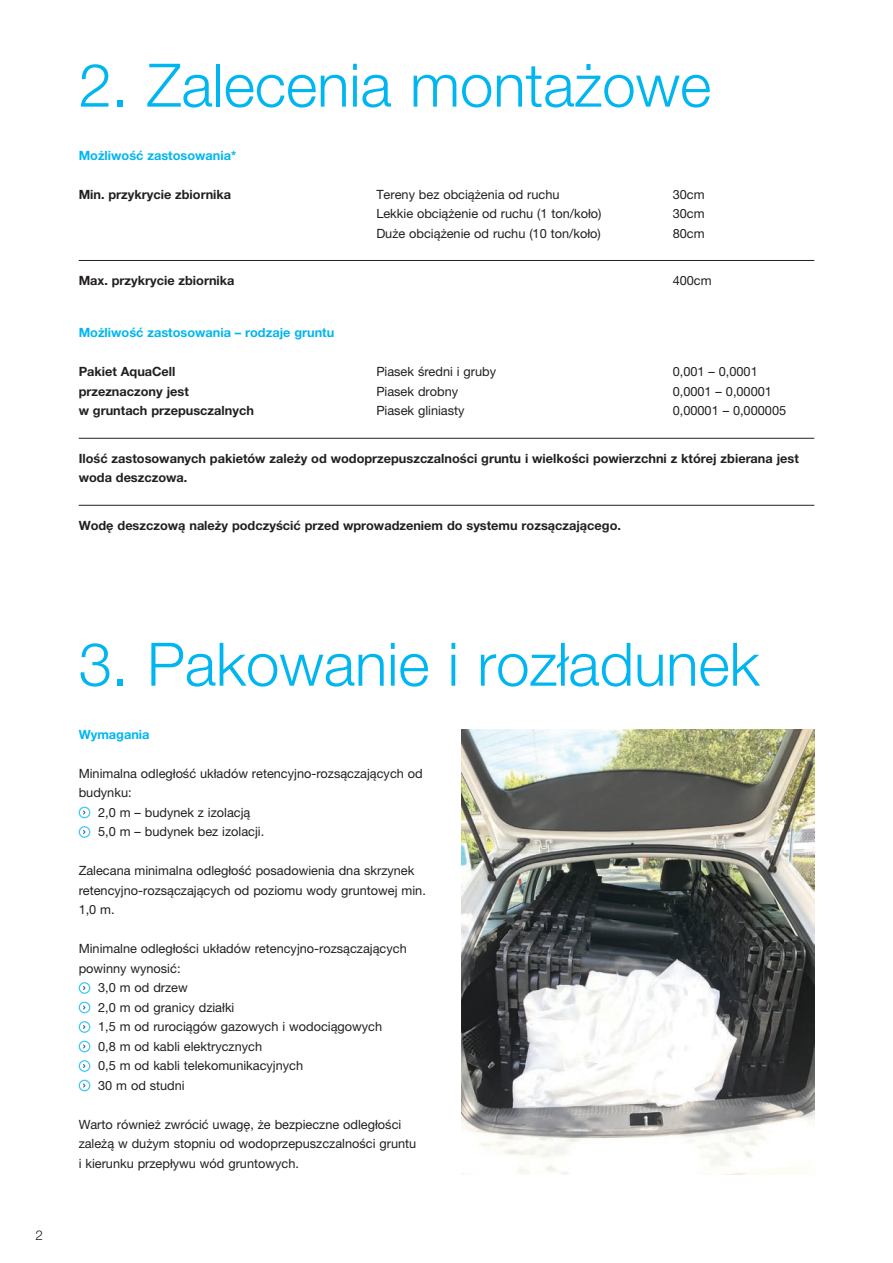
<style>
.page{position:relative;width:893px;height:1263px;background:#fff}
.page>*{position:absolute;margin:0;border:0;box-sizing:border-box;transform-origin:0 0}
.t1{font:300 60px "Helvetica Neue LT Pro";color:#00b6f0}
.t2{font:300 13.5px "Helvetica Neue LT Pro";color:#231f20}
.t3{font:12.75px/19.5px "Helvetica Neue LT Pro";color:#231f20}
.t4{font:700 12.75px/19.5px "Helvetica Neue LT Pro";color:#231f20}
.t5{font:700 12.75px "Helvetica Neue LT Pro";color:#00b6f0}
</style>
<div class="page">
<hr style="left:79px;top:260px;width:735px;height:1px;background:#231f20">
<hr style="left:79px;top:438px;width:735px;height:1px;background:#231f20">
<hr style="left:79px;top:505px;width:735px;height:1px;background:#231f20">
<div style="left:79px;top:807px;width:11px;height:11px;border:1px solid #42c8f4;border-radius:50%"></div>
<div style="left:79px;top:826px;width:11px;height:12px;border:1px solid #42c8f4;border-radius:50%"></div>
<div style="left:79px;top:982px;width:11px;height:12px;border:1px solid #42c8f4;border-radius:50%"></div>
<div style="left:79px;top:1002px;width:11px;height:11px;border:1px solid #42c8f4;border-radius:50%"></div>
<svg style="left:83px;top:1005px;width:3px;height:5px"></svg>
<div style="left:79px;top:1021px;width:11px;height:12px;border:1px solid #42c8f4;border-radius:50%"></div>
<div style="left:79px;top:1041px;width:11px;height:11px;border:1px solid #42c8f4;border-radius:50%"></div>
<svg style="left:83px;top:1044px;width:3px;height:5px"></svg>
<div style="left:79px;top:1060px;width:11px;height:12px;border:1px solid #42c8f4;border-radius:50%"></div>
<div style="left:79px;top:1080px;width:11px;height:11px;border:1px solid #42c8f4;border-radius:50%"></div>
<svg style="left:83px;top:1083px;width:3px;height:5px"></svg>
<img style="left:461px;top:729px;width:353px;height:446px">
<h1 class="t1" style="left:79px;top:49px;width:634px">2. Zalecenia montażowe</h1>
<p class="t5" style="left:79px;top:147px;width:159px">Możliwość zastosowania*</p>
<p class="t4" style="left:79px;top:184px;width:154px">Min. przykrycie zbiornika</p>
<p class="t3" style="left:376px;top:184px;width:185px">Tereny bez obciążenia od ruchu</p>
<p class="t3" style="left:673px;top:184px;width:33px">30cm</p>
<p class="t3" style="left:376px;top:203px;width:227px">Lekkie obciążenie od ruchu (1 ton/koło)</p>
<p class="t3" style="left:673px;top:203px;width:33px">30cm</p>
<p class="t3" style="left:376px;top:223px;width:226px">Duże obciążenie od ruchu (10 ton/koło)</p>
<p class="t3" style="left:673px;top:223px;width:33px">80cm</p>
<p class="t4" style="left:79px;top:270px;width:157px">Max. przykrycie zbiornika</p>
<p class="t3" style="left:673px;top:270px;width:40px">400cm</p>
<p class="t5" style="left:79px;top:325px;width:257px">Możliwość zastosowania – rodzaje gruntu</p>
<p class="t4" style="left:79px;top:362px;width:98px">Pakiet AquaCell</p>
<p class="t3" style="left:376px;top:362px;width:121px">Piasek średni i gruby</p>
<p class="t3" style="left:673px;top:362px;width:87px">0,001 – 0,0001</p>
<p class="t4" style="left:79px;top:381px;width:112px">przeznaczony jest</p>
<p class="t3" style="left:376px;top:381px;width:83px">Piasek drobny</p>
<p class="t3" style="left:673px;top:381px;width:101px">0,0001 – 0,00001</p>
<p class="t4" style="left:79px;top:401px;width:177px">w gruntach przepusczalnych</p>
<p class="t3" style="left:376px;top:401px;width:90px">Piasek gliniasty</p>
<p class="t3" style="left:673px;top:401px;width:115px">0,00001 – 0,000005</p>
<p class="t4" style="left:79px;top:448px;width:722px">Ilość zastosowanych pakietów zależy od wodoprzepuszczalności gruntu i wielkości powierzchni z której zbierana jest woda deszczowa.</p>
<p class="t4" style="left:79px;top:515px;width:544px">Wodę deszczową należy podczyścić przed wprowadzeniem do systemu rozsączającego.</p>
<p class="t2" style="left:36px;top:1227px;width:9px">2</p>
<h1 class="t1" style="left:79px;top:628px;width:682px">3. Pakowanie i rozładunek</h1>
<p class="t5" style="left:79px;top:726px;width:72px">Wymagania</p>
<p class="t3" style="left:79px;top:763px;width:346px">Minimalna odległość układów retencyjno-rozsączających od</p>
<p class="t3" style="left:79px;top:782px;width:54px">budynku:</p>
<p class="t3" style="left:98px;top:802px;width:154px">2,0 m – budynek z izolacją</p>
<p class="t3" style="left:98px;top:821px;width:168px">5,0 m – budynek bez izolacji.</p>
<p class="t3" style="left:79px;top:860px;width:349px">Zalecana minimalna odległość posadowienia dna skrzynek retencyjno-rozsączających od poziomu wody gruntowej min.<br>1,0 m.</p>
<p class="t3" style="left:79px;top:938px;width:330px">Minimalne odległości układów retencyjno-rozsączających</p>
<p class="t3" style="left:79px;top:958px;width:103px">powinny wynosić:</p>
<p class="t3" style="left:98px;top:977px;width:91px">3,0 m od drzew</p>
<p class="t3" style="left:98px;top:997px;width:138px">2,0 m od granicy działki</p>
<p class="t3" style="left:98px;top:1016px;width:286px">1,5 m od rurociągów gazowych i wodociągowych</p>
<p class="t3" style="left:98px;top:1036px;width:165px">0,8 m od kabli elektrycznych</p>
<p class="t3" style="left:98px;top:1055px;width:207px">0,5 m od kabli telekomunikacyjnych</p>
<p class="t3" style="left:98px;top:1075px;width:88px">30 m od studni</p>
<p class="t3" style="left:79px;top:1114px;width:339px">Warto również zwrócić uwagę, że bezpieczne odległości zależą w dużym stopniu od wodoprzepuszczalności gruntu i kierunku przepływu wód gruntowych.</p>
</div>
